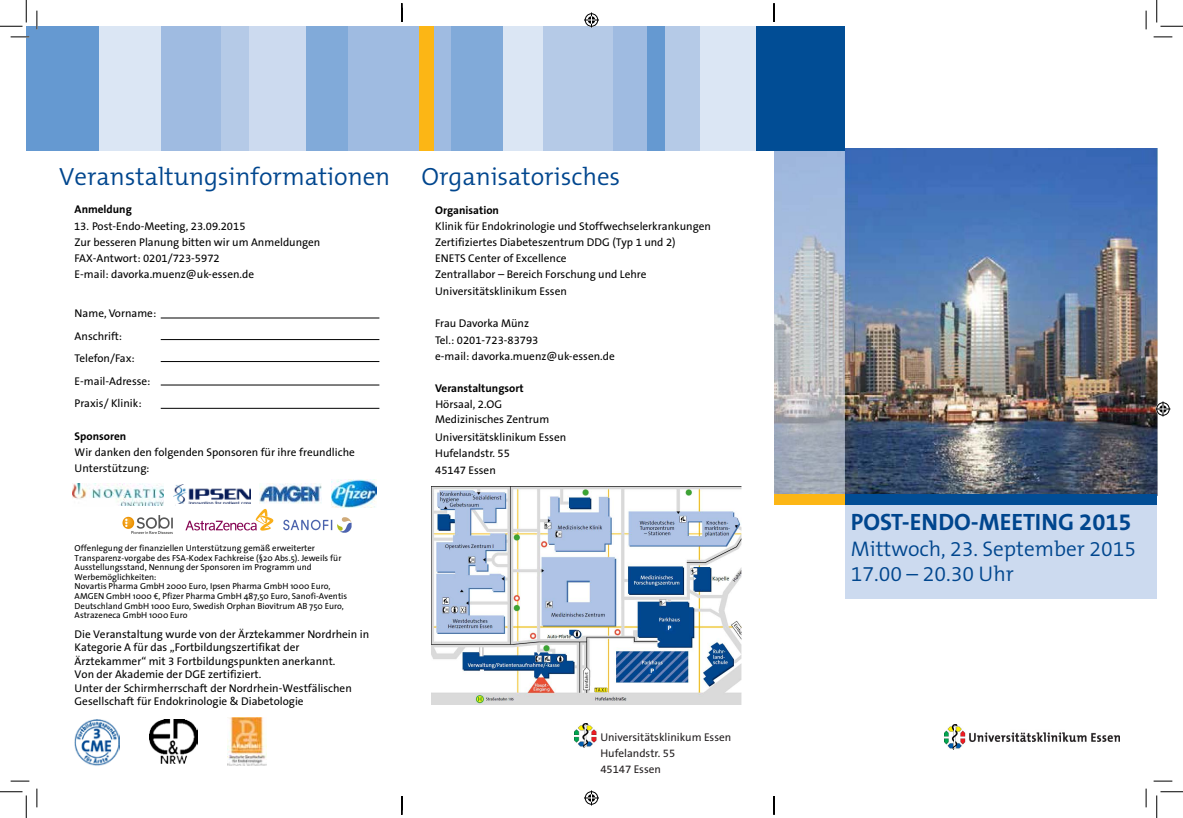
<style>
.page{position:relative;width:1183px;height:818px;background:#fff}
.page>*{position:absolute;margin:0;border:0;box-sizing:border-box;transform-origin:0 0}
.t1{font:300 25px "The Mix B4";color:#00468e}
.t2{font:700 23.75px "The Mix B7";color:#00468e}
.t3{font:300 21.25px/25.5px "The Mix B4";color:#00468e}
.t4{font:11.25px/16.2px "The Sans B5 Plain";color:#000}
.Fließtext{font:11.25px "The Sans B5 Plain";color:#231f20}
.t5{font:700 11.25px "The Sans B7";color:#000}
.t6{font:11.25px "The Sans";color:#000}
.t7{font:8.75px/9.6px "The Sans";color:#000}
.s1{font-family:"The Sans"}
</style>
<div class="page">
<img style="left:775px;top:149px;width:382px;height:345px">
<div style="left:845px;top:505px;width:312px;height:93px;background:#ccdaef"></div>
<div style="left:748px;top:26px;width:97px;height:124px;background:#014d95"></div>
<div style="left:26px;top:26px;width:81px;height:124px;background:#6599d1"></div>
<div style="left:100px;top:26px;width:61px;height:124px;background:#dbe6f4"></div>
<div style="left:161px;top:26px;width:70px;height:124px;background:#9fbbe1"></div>
<div style="left:222px;top:26px;width:35px;height:124px;background:#b5cae7"></div>
<div style="left:249px;top:26px;width:70px;height:124px;background:#ccdaef"></div>
<div style="left:306px;top:26px;width:57px;height:124px;background:#81aad9"></div>
<div style="left:348px;top:26px;width:103px;height:124px;background:#9fbbe1"></div>
<div style="left:451px;top:26px;width:57px;height:124px;background:#81aad9"></div>
<div style="left:503px;top:26px;width:57px;height:124px;background:#dbe6f4"></div>
<div style="left:543px;top:26px;width:88px;height:124px;background:#b5cae7"></div>
<div style="left:613px;top:26px;width:47px;height:124px;background:#9fbbe1"></div>
<div style="left:647px;top:26px;width:27px;height:124px;background:#6599d1"></div>
<div style="left:665px;top:26px;width:35px;height:124px;background:#b5cae7"></div>
<div style="left:700px;top:26px;width:55px;height:124px;background:#dbe6f4"></div>
<div style="left:420px;top:26px;width:14px;height:124px;background:#fcb615"></div>
<img style="left:944px;top:725px;width:175px;height:24px">
<img style="left:575px;top:723px;width:22px;height:25px">
<div style="left:845px;top:494px;width:312px;height:11px;background:#014d95"></div>
<div style="left:774px;top:494px;width:71px;height:11px;background:#fcb615"></div>
<svg style="left:11px;top:36px;width:18px;height:2px"></svg>
<svg style="left:1153px;top:36px;width:19px;height:2px"></svg>
<svg style="left:11px;top:780px;width:18px;height:2px"></svg>
<svg style="left:1153px;top:780px;width:19px;height:2px"></svg>
<svg style="left:36px;top:11px;width:2px;height:18px"></svg>
<svg style="left:36px;top:788px;width:2px;height:19px"></svg>
<svg style="left:1145px;top:11px;width:2px;height:18px"></svg>
<svg style="left:1145px;top:788px;width:2px;height:19px"></svg>
<svg style="left:0;top:0;width:27px;height:27px"></svg>
<svg style="left:0;top:791px;width:27px;height:27px"></svg>
<svg style="left:1156px;top:0;width:27px;height:27px"></svg>
<svg style="left:1156px;top:791px;width:27px;height:27px"></svg>
<svg style="left:584px;top:13px;width:15px;height:15px"></svg>
<svg style="left:584px;top:790px;width:15px;height:15px"></svg>
<svg style="left:1155px;top:401px;width:15px;height:15px"></svg>
<svg style="left:401px;top:3px;width:2px;height:19px"></svg>
<svg style="left:401px;top:796px;width:2px;height:19px"></svg>
<svg style="left:773px;top:3px;width:2px;height:19px"></svg>
<svg style="left:773px;top:796px;width:2px;height:19px"></svg>
<img style="left:73px;top:483px;width:90px;height:23px">
<img style="left:150px;top:720px;width:47px;height:43px">
<img style="left:174px;top:484px;width:77px;height:22px">
<hr style="left:161px;top:318px;width:218px;height:1px;background:#000">
<hr style="left:161px;top:339px;width:218px;height:1px;background:#000">
<hr style="left:161px;top:361px;width:218px;height:1px;background:#000">
<hr style="left:161px;top:385px;width:218px;height:1px;background:#000">
<hr style="left:161px;top:408px;width:218px;height:1px;background:#000">
<img style="left:331px;top:479px;width:45px;height:28px">
<img style="left:75px;top:719px;width:45px;height:47px">
<img style="left:227px;top:717px;width:39px;height:49px">
<img style="left:259px;top:483px;width:63px;height:21px">
<img style="left:431px;top:486px;width:310px;height:218px">
<img style="left:122px;top:515px;width:51px;height:19px">
<img style="left:177px;top:505px;width:97px;height:26px">
<img style="left:283px;top:517px;width:68px;height:15px">
<h1 class="t1" style="left:59px;top:164px;width:563px">Veranstaltungsinformationen Organisatorisches</h1>
<p class="t5" style="left:435px;top:204px;width:65px">Organisation</p>
<p class="t4" style="left:435px;top:218px;width:277px">Klinik für Endokrinologie und Stoffwechselerkrankungen Zertifiziertes Diabeteszentrum DDG (Typ 1 und 2)<br>ENETS Center of Excellence<br>Zentrallabor – Bereich Forschung und Lehre Universitätsklinikum Essen</p>
<p class="t4" style="left:435px;top:316px;width:181px">Frau Davorka Münz<br>Tel.: 0201-723-83793<br>e-mail: davorka.muenz@uk-essen.de</p>
<p class="t5" style="left:435px;top:383px;width:90px">Veranstaltungsort</p>
<p class="t4" style="left:435px;top:411px;width:132px;line-height:18px">Medizinisches Zentrum<br>Universitätsklinikum Essen</p>
<p class="t4" style="left:435px;top:446px;width:76px">Hufelandstr. 55<br>45147 Essen</p>
<p class="t5" style="left:75px;top:204px;width:59px">Anmeldung</p>
<p class="t4" style="left:74px;top:218px;width:248px">13. Post-Endo-Meeting, 23.09.2015<br>Zur besseren Planung bitten wir um Anmeldungen FAX-Antwort: 0201/723-5972<br>E-mail: davorka.muenz@uk-essen.de</p>
<p class="t4" style="left:75px;top:302px;width:83px;line-height:22.5px">Name, Vorname:<br>Anschrift:<br>Telefon/Fax:<br>E-mail-Adresse:<br>Praxis/ Klinik:</p>
<p class="t5" style="left:75px;top:430px;width:53px">Sponsoren</p>
<p class="t4" style="left:75px;top:444px;width:282px">Wir danken den folgenden Sponsoren für i<span class="s1">hre freundliche</span></p>
<p class="t6" style="left:75px;top:461px;width:76px">Unterstützung:</p>
<p class="t4" style="left:435px;top:397px;width:68px">Hörsaal, 2.OG</p>
<p class="t7" style="left:75px;top:543px;width:274px">Offenlegung der finanziellen Unterstützung gemäß erweiterter Transparenz-vorgabe des FSA-Kodex Fachkreise (§20 Abs.5). Jeweils für Ausstellungsstand, Nennung der Sponsoren im Programm und Werbemöglichkeiten:<br>Novartis Pharma GmbH 2000 Euro, Ipsen Pharma GmbH 1000 Euro, AMGEN GmbH 1000 €, Pfizer Pharma GmbH 487,50 Euro, Sanofi-Aventis Deutschland GmbH 1000 Euro, Swedish Orphan Biovitrum AB 750 Euro, Astrazeneca GmbH 1000 Euro</p>
<p class="t4" style="left:75px;top:627px;width:296px;line-height:13.5px">Die Veranstaltung wurde von der Ärztekammer Nordrhein in Kategorie A für das „Fortbildungszertifikat der Ärztekammer“ mit 3 Fortbildungspunkten anerkannt.<br>Von der Akademie der DGE zertifiziert.<br>Unter der Schirmherrschaft der Nordrhein-Westfälischen Gesellschaft für Endokrinologie &amp; Diabetologie</p>
<p class="Fließtext" style="left:600px;top:731px;width:132px">Universitätsklinikum Essen</p>
<p class="Fließtext" style="left:600px;top:747px;width:76px">Hufelandstr. 55</p>
<p class="Fließtext" style="left:600px;top:763px;width:62px">45147 Essen</p>
<h2 class="t2" style="left:851px;top:509px;width:282px">POST-ENDO-MEETING 2015</h2>
<h3 class="t3" style="left:851px;top:536px;width:287px">Mittwoch, 23. September 2015<br>17.00 – 20.30 Uhr</h3>
</div>
